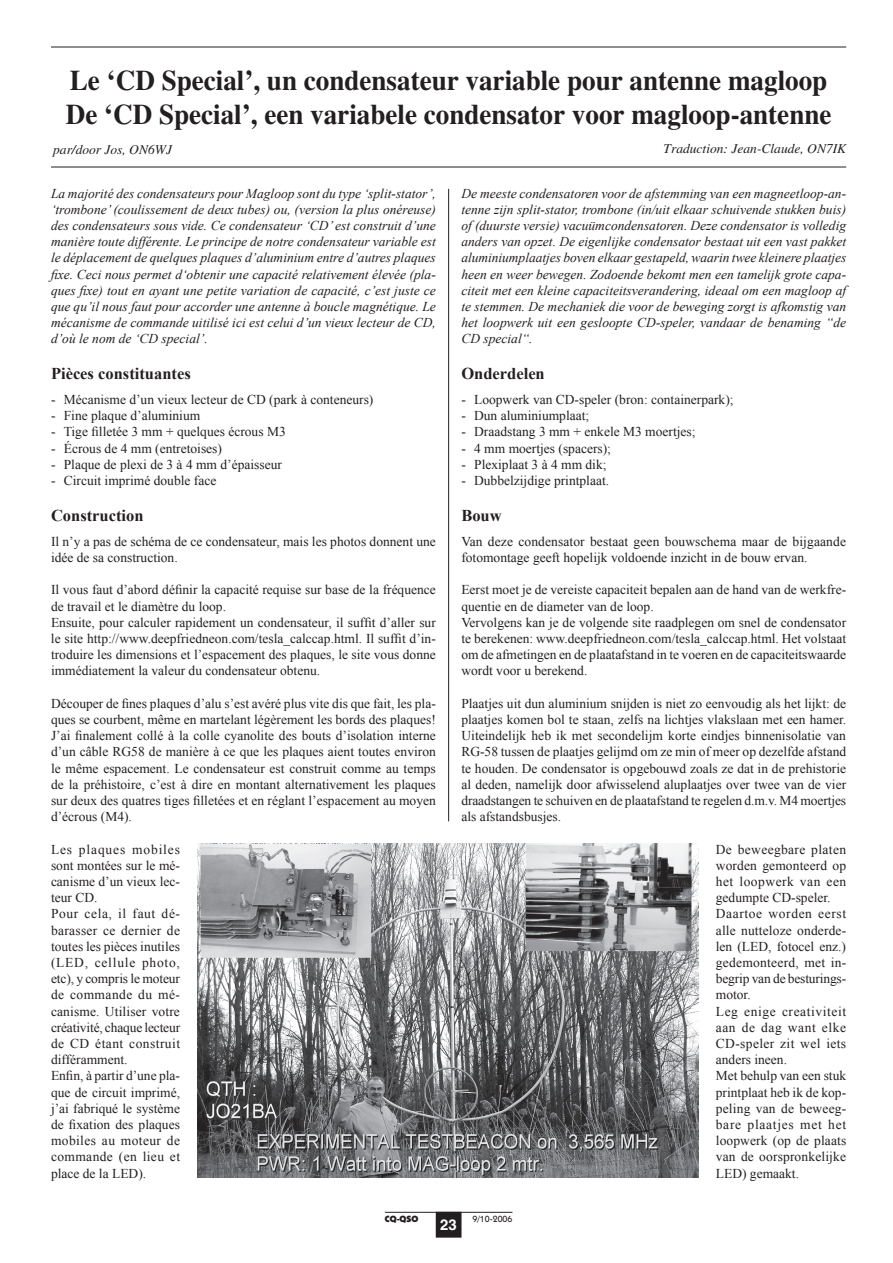
<style>
.page{position:relative;width:893px;height:1263px;background:#fff}
.page>*{position:absolute;margin:0;border:0;box-sizing:border-box;transform-origin:0 0}
.t1{font:700 28.5px/34.2px "Times";color:#231f20;scale:.95 1}
.t2{font:700 16.5px "Times New Roman";color:#231f20}
.t3{font:700 15px "Helvetica";color:#fff}
.t4{font:13.5px/16.2px "Times New Roman";color:#231f20}
.t5{font:italic 13.5px/16.2px "Times New Roman";color:#231f20;text-align:justify}
.t6{font:italic 13.5px "Times";color:#231f20}
.t7{font:500 9px "Kabel IT Cby BT";color:#231f20}
.t8{font:900 9px "Kabel IT Cby BT";color:#231f20}
</style>
<div class="page">
<div style="left:436px;top:1212px;width:25px;height:25px;background:#231f20"></div>
<hr style="left:385px;top:1212px;width:127px;height:1px;background:#231f20">
<hr style="left:51px;top:47px;width:795px;height:1px;background:#231f20">
<hr style="left:51px;top:167px;width:795px;height:1px;background:#231f20">
<hr style="left:448px;top:189px;width:1px;height:632px;background:#231f20">
<img style="left:197px;top:843px;width:502px;height:335px">
<h1 class="t1" style="left:66px;top:63px;width:807px">Le ‘CD Special’, un condensateur variable pour antenne magloop<br>De ‘CD Special’, een variabele condensator voor magloop-antenne</h1>
<p class="t6" style="left:53px;top:142px;width:120px">par/door Jos, ON6WJ</p>
<p class="t6" style="left:664px;top:142px;width:184px">Traduction: Jean-Claude, ON7IK</p>
<p class="t5" style="left:51px;top:185px;width:386px">La majorité des condensateurs pour Magloop sont du type ‘split-stator’, ‘trombone’ (coulissement de deux tubes) ou, (version la plus onéreuse) des condensateurs sous vide. Ce condensateur ‘CD’ est construit d’une manière toute différente. Le principe de notre condensateur variable est le déplacement de quelques plaques d’aluminium entre d’autres plaques fixe. Ceci nous permet d‘obtenir une capacité relativement élevée (pla&shy;ques fixe) tout en ayant une petite variation de capacité, c’est juste ce que qu’il nous faut pour accorder une antenne à boucle magnétique. Le mécanisme de commande uitilisé ici est celui d’un vieux lecteur de CD, d’où le nom de ‘CD special’.</p>
<p class="t2" style="left:51px;top:362px;width:141px">Pièces constituantes</p>
<p class="t4" style="left:51px;top:391px;width:324px">- Mécanisme d’un vieux lecteur de CD (park à conteneurs)</p>
<p class="t4" style="left:51px;top:407px;width:151px">- Fine plaque d’aluminium</p>
<p class="t4" style="left:51px;top:424px;width:236px">- Tige filletée 3 mm + quelques écrous M3</p>
<p class="t4" style="left:51px;top:440px;width:172px">- Écrous de 4 mm (entretoises)</p>
<p class="t4" style="left:51px;top:456px;width:232px">- Plaque de plexi de 3 à 4 mm d’épaisseur</p>
<p class="t4" style="left:51px;top:472px;width:167px">- Circuit imprimé double face</p>
<p class="t2" style="left:51px;top:504px;width:94px">Construction</p>
<p class="t4" style="left:51px;top:533px;width:386px">Il n’y a pas de schéma de ce condensateur, mais les photos donnent une idée de sa construction.</p>
<p class="t4" style="left:51px;top:582px;width:386px">Il vous faut d’abord définir la capacité requise sur base de la fréquence de travail et le diamètre du loop.<br>Ensuite, pour calculer rapidement un condensateur, il suffit d’aller sur le site http://www.deepfriedneon.com/tesla_calccap.html. Il suffit d’in&shy;troduire les dimensions et l’espacement des plaques, le site vous donne immédiatement la valeur du condensateur obtenu.</p>
<p class="t4" style="left:51px;top:695px;width:386px;text-align:justify">Découper de fines plaques d’alu s’est avéré plus vite dis que fait, les pla&shy;ques se courbent, même en martelant légèrement les bords des plaques!<br>J’ai finalement collé à la colle cyanolite des bouts d’isolation interne d’un câble RG58 de manière à ce que les plaques aient toutes environ le même espacement. Le condensateur est construit comme au temps de la préhistoire, c’est à dire en montant alternativement les plaques sur deux des quatres tiges filletées et en réglant l’espacement au moyen d’écrous (M4).</p>
<p class="t4" style="left:51px;top:841px;width:131px">Les plaques mobiles sont montées sur le mé&shy;canisme d’un vieux lec&shy;teur CD.<br>Pour cela, il faut dé&shy;barasser ce dernier de toutes les pièces inutiles (LED, cellule photo, etc), y compris le moteur de commande du mé&shy;canisme. Utiliser votre créativité, chaque lecteur de CD étant construit différamment.<br>Enfin, à partir d’une pla&shy;que de circuit imprimé, j’ai fabriqué le système de fixation des plaques mobiles au moteur de commande (en lieu et place de la LED).</p>
<p class="t5" style="left:461px;top:185px;width:386px">De meeste condensatoren voor de afstemming van een magneetloop-an&shy;tenne zijn split-stator, trombone (in/uit elkaar schuivende stukken buis) of (duurste versie) vacuümcondensatoren. Deze condensator is volledig anders van opzet. De eigenlijke condensator bestaat uit een vast pakket aluminiumplaatjes boven elkaar gestapeld, waarin twee kleinere plaatjes heen en weer bewegen. Zodoende bekomt men een tamelijk grote capa&shy;citeit met een kleine capaciteitsverandering, ideaal om een magloop af te stemmen. De mechaniek die voor de beweging zorgt is afkomstig van het loopwerk uit een gesloopte CD-speler, vandaar de benaming “de CD special“.</p>
<p class="t2" style="left:461px;top:362px;width:85px">Onderdelen</p>
<p class="t4" style="left:461px;top:391px;width:274px">- Loopwerk van CD-speler (bron: containerpark);</p>
<p class="t4" style="left:461px;top:407px;width:129px">- Dun aluminiumplaat;</p>
<p class="t4" style="left:461px;top:424px;width:236px">- Draadstang 3 mm + enkele M3 moertjes;</p>
<p class="t4" style="left:461px;top:440px;width:151px">- 4 mm moertjes (spacers);</p>
<p class="t4" style="left:461px;top:456px;width:147px">- Plexiplaat 3 à 4 mm dik;</p>
<p class="t4" style="left:461px;top:472px;width:149px">- Dubbelzijdige printplaat.</p>
<p class="t2" style="left:461px;top:504px;width:42px">Bouw</p>
<p class="t4" style="left:461px;top:533px;width:386px">Van deze condensator bestaat geen bouwschema maar de bijgaande fotomontage geeft hopelijk voldoende inzicht in de bouw ervan.</p>
<p class="t4" style="left:461px;top:582px;width:386px">Eerst moet je de vereiste capaciteit bepalen aan de hand van de werkfre&shy;quentie en de diameter van de loop.<br>Vervolgens kan je de volgende site raadplegen om snel de condensator te berekenen: www.deepfriedneon.com/tesla_calccap.html. Het volstaat om de afmetingen en de plaatafstand in te voeren en de capaciteitswaarde wordt voor u berekend.</p>
<p class="t4" style="left:461px;top:695px;width:386px;text-align:justify">Plaatjes uit dun aluminium snijden is niet zo eenvoudig als het lijkt: de plaatjes komen bol te staan, zelfs na lichtjes vlakslaan met een hamer.<br>Uiteindelijk heb ik met secondelijm korte eindjes binnenisolatie van RG-58 tussen de plaatjes gelijmd om ze min of meer op dezelfde afstand te houden. De condensator is opgebouwd zoals ze dat in de prehistorie al deden, namelijk door afwisselend aluplaatjes over twee van de vier draadstangen te schuiven en de plaatafstand te regelen d.m.v. M4 moertjes als afstandsbusjes.</p>
<p class="t4" style="left:716px;top:841px;width:132px">De beweegbare platen worden gemonteerd op het loopwerk van een gedumpte CD-speler.<br>Daartoe worden eerst alle nutteloze onderde&shy;len (LED, fotocel enz.) gedemonteerd, met in&shy;begrip van de besturings&shy;motor.<br>Leg enige creativiteit aan de dag want elke<br>CD-speler zit wel iets anders ineen.<br>Met behulp van een stuk printplaat heb ik de kop&shy;peling van de beweeg&shy;bare plaatjes met het loopwerk (op de plaats van de oorspronkelijke<br>LED) gemaakt.</p>
<p class="t8" style="left:385px;top:1213px;width:35px">CQ-QSO</p>
<p class="t7" style="left:472px;top:1213px;width:41px">9/10-2006</p>
<p class="t3" style="left:440px;top:1215px;width:17px">23</p>
</div>
